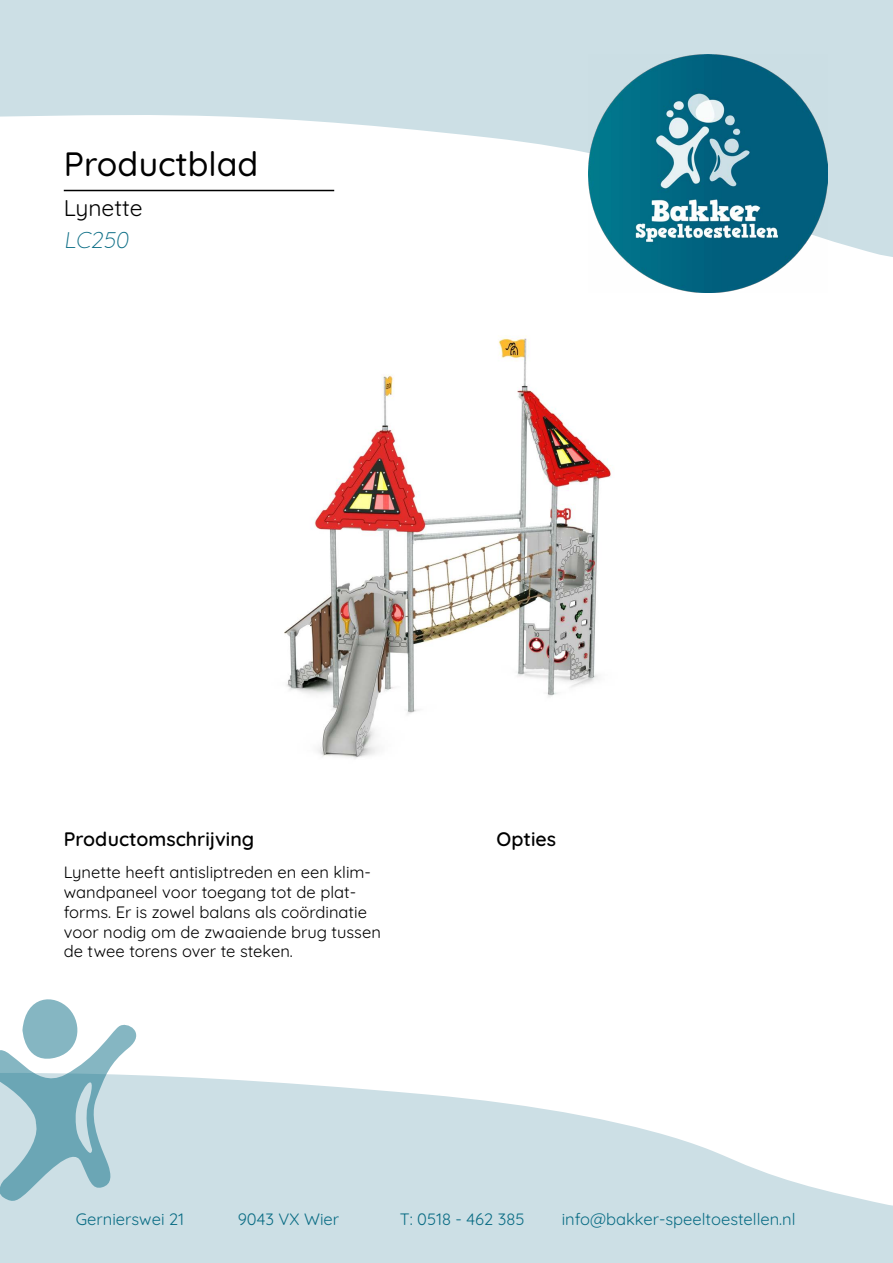
<style>
.page{position:relative;width:893px;height:1263px;background:#fff}
.page>*{position:absolute;margin:0;border:0;box-sizing:border-box;transform-origin:0 0}
.t1{font:500 33.75px "Quicksand";color:#000}
.t2{font:22.8px "Quicksand";color:#000}
.t3{font:300 22.8px "Quicksand";color:#0b6d85}
.t4{font:600 19.5px "Quicksand";color:#000}
.t5{font:16.5px/19.8px "Quicksand";color:#000}
.t6{font:16.5px "Quicksand";color:#0b6d85}
</style>
<div class="page">
<svg style="left:0;top:0;width:893px;height:257px;fill:#ccdfe5"></svg>
<img style="left:589px;top:54px;width:238px;height:238px">
<svg style="left:0;top:1075px;width:893px;height:188px;fill:#ccdfe5"></svg>
<svg style="left:0;top:999px;width:136px;height:202px"></svg>
<hr style="left:64px;top:190px;width:270px;height:1px;background:#000">
<img style="left:284px;top:336px;width:328px;height:423px">
<h1 class="t1" style="left:64px;top:138px;width:196px">Productblad</h1>
<h2 class="t2" style="left:64px;top:191px;width:80px">Lynette</h2>
<h2 class="t3" style="left:64px;top:222px;width:71px">LC250</h2>
<p class="t4" style="left:64px;top:823px;width:192px">Productomschrijving</p>
<p class="t4" style="left:497px;top:823px;width:61px">Opties</p>
<p class="t5" style="left:64px;top:861px;width:319px">Lynette heeft antisliptreden en een klim&shy;wandpaneel voor toegang tot de plat&shy;forms. Er is zowel balans als coördinatie voor nodig om de zwaaiende brug tussen de twee torens over te steken.</p>
<p class="t6" style="left:76px;top:1207px;width:110px">Gernierswei 21</p>
<p class="t6" style="left:238px;top:1207px;width:103px">9043 VX Wier</p>
<p class="t6" style="left:400px;top:1207px;width:126px">T: 0518 - 462 385</p>
<p class="t6" style="left:562px;top:1207px;width:235px">info@bakker-speeltoestellen.nl</p>
</div>
